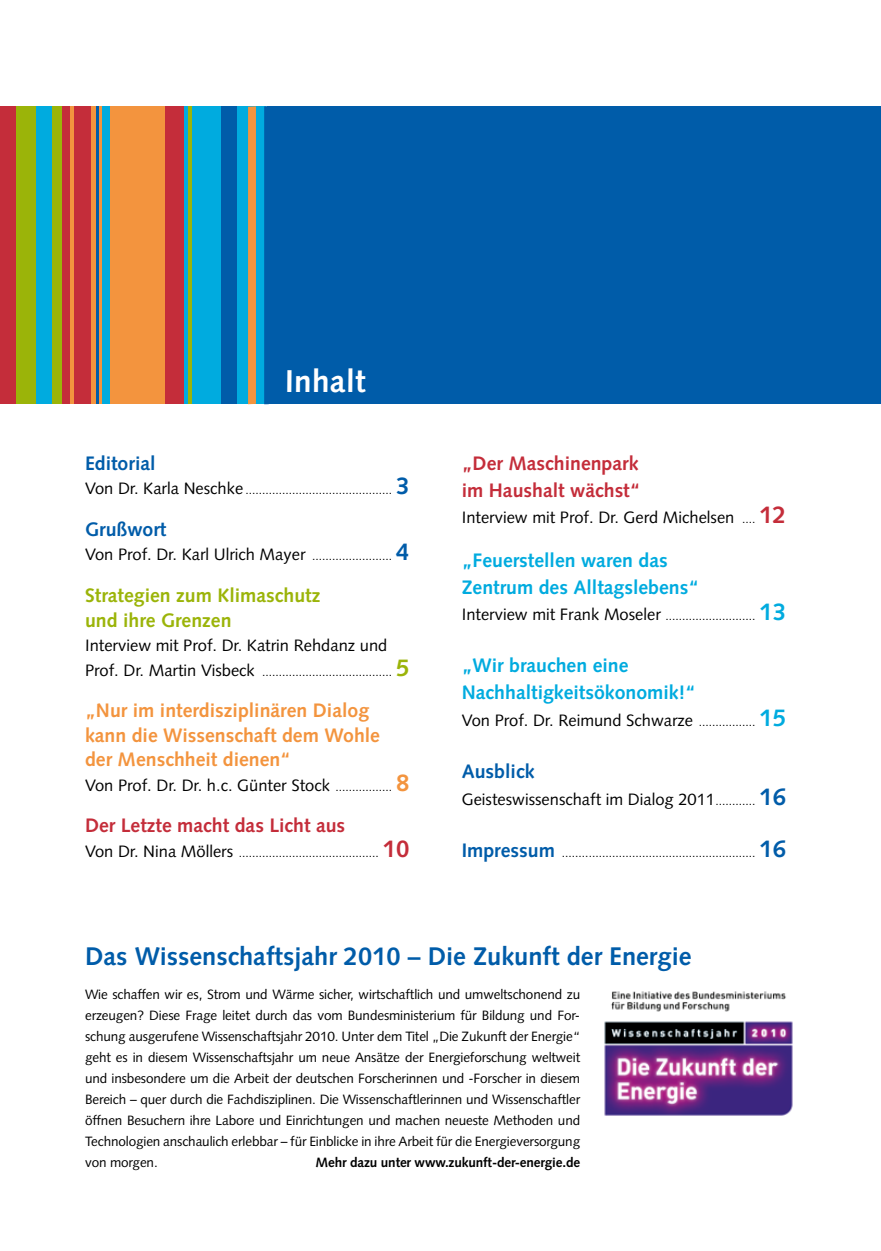
<style>
.page{position:relative;width:881px;height:1251px;background:#fff}
.page>*{position:absolute;margin:0;border:0;box-sizing:border-box;transform-origin:0 0}
.t1{font:700 31.5px "Syntax";color:#fff}
.t2{font:700 25.5px "Syntax";color:#005ca9}
.t3{font:700 19.5px/26.7px "Syntax";color:#00abdf}
.t4{font:700 19.5px/24.5px "Syntax";color:#f3943e}
.t5{font:700 19.5px/26.7px "Syntax";color:#c42d3a}
.t6{font:700 19.5px/24.5px "Syntax";color:#9bb409}
.t7{font:700 19.5px "Syntax";color:#005ca9}
.t8{font:16.5px "Syntax";color:#000}
.t9{font:13.5px/21px "Syntax";letter-spacing:-.01em;color:#000;text-align:justify}
.t10{font:700 13.5px "Syntax";letter-spacing:-.01em;color:#000}
.t11{font:12px "Syntax";color:#000}
.s1{font-size:16.5px}
.s2{font-weight:700;font-size:24px;color:#005ca9}
.s3{font-size:12px}
.s4{font-weight:700;font-size:24px;color:#9bb409}
.s5{font-weight:700;font-size:24px;color:#f3943e}
.s6{font-weight:700;font-size:24px;color:#c42d3a}
.s7{font-weight:700;font-size:24px;color:#00abdf}
.s8{font-weight:700;font-size:19.5px;color:#005ca9}
</style>
<div class="page">
<div style="left:0;top:106px;width:880px;height:298px;background:#005ca9"></div>
<div style="left:0;top:107px;width:199px;height:297px;background:#9bb409"></div>
<div style="left:62px;top:107px;width:171px;height:297px;background:#c42d3a"></div>
<div style="left:91px;top:107px;width:73px;height:297px;background:#f3943e"></div>
<div style="left:184px;top:107px;width:81px;height:297px;background:#00abdf"></div>
<div style="left:221px;top:107px;width:15px;height:297px;background:#005ca9"></div>
<div style="left:36px;top:107px;width:16px;height:297px;background:#00abdf"></div>
<hr style="left:70px;top:107px;width:4px;height:297px;background:#f3943e">
<div style="left:248px;top:106px;width:8px;height:298px;background:#f3943e"></div>
<div style="left:0;top:107px;width:16px;height:297px;background:#c42d3a"></div>
<div style="left:102px;top:107px;width:8px;height:297px;background:#00abdf"></div>
<hr style="left:188px;top:107px;width:4px;height:297px;background:#9bb409">
<hr style="left:96px;top:106px;width:3px;height:298px;background:#005ca9">
<svg style="left:264px;top:106px;width:3px;height:298px"></svg>
<img style="left:604px;top:991px;width:189px;height:125px">
<h1 class="t1" style="left:285px;top:363px;width:82px">Inhalt</h1>
<h3 class="t7" style="left:85px;top:452px;width:72px">Editorial</h3>
<p class="t11" style="left:85px;top:483px;width:325px"><span class="s1">Von Dr. Karla Neschke</span> ............................................ <span class="s2">3</span></p>
<h3 class="t7" style="left:85px;top:518px;width:83px">Grußwort</h3>
<p class="t8" style="left:85px;top:545px;width:325px">Von Prof. Dr. Karl Ulrich Mayer <span class="s3">........................</span> <span class="s2">4</span></p>
<h3 class="t6" style="left:85px;top:583px;width:237px">Strategien zum Klimaschutz und ihre Grenzen</h3>
<p class="t8" style="left:85px;top:635px;width:303px">Interview mit Prof. Dr. Katrin Rehdanz und</p>
<p class="t11" style="left:85px;top:664px;width:325px"><span class="s1">Prof. Dr. Martin Visbeck</span> ....................................... <span class="s4">5</span></p>
<h3 class="t4" style="left:85px;top:698px;width:296px">„Nur im interdisziplinären Dialog kann die Wissenschaft dem Wohle der Menschheit dienen“</h3>
<p class="t8" style="left:85px;top:775px;width:325px">Von Prof. Dr. Dr. h.c. Günter Stock <span class="s3">.................</span> <span class="s5">8</span></p>
<h3 class="t5" style="left:85px;top:812px;width:261px">Der Letzte macht das Licht aus</h3>
<p class="t11" style="left:85px;top:845px;width:326px"><span class="s1">Von Dr. Nina Möllers</span> .......................................... <span class="s6">10</span></p>
<h3 class="t5" style="left:461px;top:450px;width:180px">„Der Maschinenpark im Haushalt wächst“</h3>
<p class="t8" style="left:461px;top:507px;width:325px">Interview mit Prof. Dr. Gerd Michelsen <span class="s3">....</span> <span class="s6">12</span></p>
<h3 class="t3" style="left:461px;top:547px;width:239px">„Feuerstellen waren das<br>Zentrum des Alltagslebens“</h3>
<p class="t11" style="left:461px;top:608px;width:325px"><span class="s1">Interview mit Frank Moseler</span> ........................... <span class="s7">13</span></p>
<h3 class="t3" style="left:461px;top:652px;width:235px">„Wir brauchen eine<br>Nachhaltigkeitsökonomik!“</h3>
<p class="t8" style="left:461px;top:710px;width:325px">Von Prof. Dr. Reimund Schwarze <span class="s3">.................</span> <span class="s7">15</span></p>
<h3 class="t7" style="left:461px;top:759px;width:74px">Ausblick</h3>
<p class="t8" style="left:461px;top:788px;width:325px">Geisteswissenschaft im Dialog 2011<span class="s3">............</span> <span class="s2">16</span></p>
<p class="t11" style="left:461px;top:845px;width:325px"><span class="s8">Impressum</span> .......................................................... <span class="s2">16</span></p>
<h2 class="t2" style="left:85px;top:941px;width:607px">Das Wissenschaftsjahr 2010 – Die Zukunft der Energie</h2>
<p class="t9" style="left:85px;top:983px;width:496px">Wie schaffen wir es, Strom und Wärme sicher, wirtschaftlich und umweltschonend zu erzeugen? Diese Frage leitet durch das vom Bundesministerium für Bildung und For&shy;schung ausgerufene Wissenschaftsjahr 2010. Unter dem Titel „Die Zukunft der Energie“ geht es in diesem Wissenschaftsjahr um neue Ansätze der Energieforschung weltweit und insbesondere um die Arbeit der deutschen Forscherinnen und -Forscher in diesem Bereich – quer durch die Fachdisziplinen. Die Wissenschaftlerinnen und Wissenschaftler öffnen Besuchern ihre Labore und Einrichtungen und machen neueste Methoden und Technologien anschaulich erlebbar – für Einblicke in ihre Arbeit für die Energieversorgung von morgen.</p>
<p class="t10" style="left:315px;top:1154px;width:266px">Mehr dazu unter www.zukunft-der-energie.de</p>
</div>
